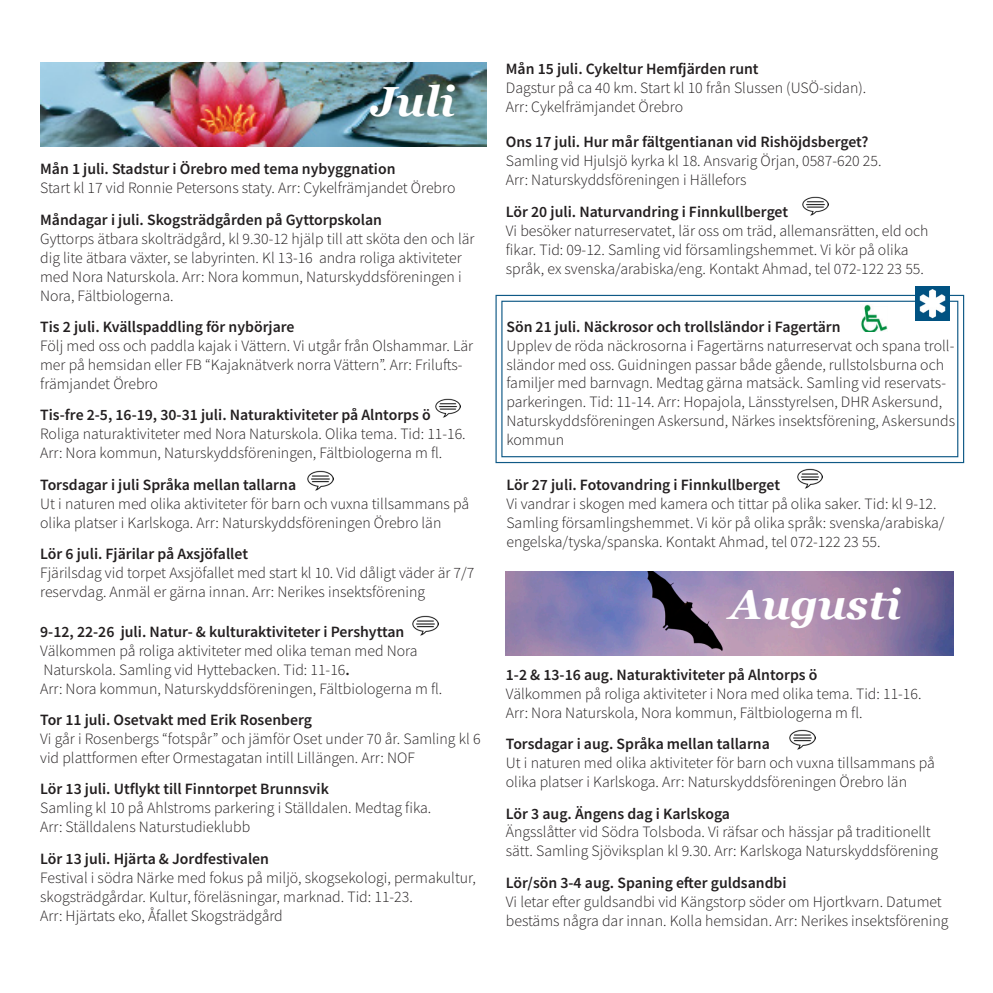
<style>
.page{position:relative;width:993px;height:993px;background:#fff}
.page>*{position:absolute;margin:0;border:0;box-sizing:border-box;transform-origin:0 0}
.t1{font:italic 700 42px "Georgia";color:#fff}
.t2{font:300 15.75px/18.9px "Source Sans Pro";color:#231f20}
.t3{font:600 15.75px "Source Sans Pro";color:#231f20}
.s1{font-weight:600}
</style>
<div class="page">
<img style="left:40px;top:63px;width:446px;height:84px">
<svg style="left:495px;top:294px;width:469px;height:169px"></svg>
<div style="left:501px;top:300px;width:457px;height:157px;border:1px solid #0f5986"></div>
<img style="left:860px;top:304px;width:26px;height:27px">
<img style="left:915px;top:287px;width:33px;height:33px">
<img style="left:505px;top:571px;width:448px;height:84px">
<img style="left:435px;top:398px;width:26px;height:19px">
<img style="left:802px;top:196px;width:26px;height:20px">
<img style="left:797px;top:468px;width:25px;height:20px">
<img style="left:412px;top:615px;width:26px;height:20px">
<img style="left:308px;top:470px;width:25px;height:20px">
<img style="left:789px;top:729px;width:26px;height:20px">
<p class="t1" style="left:371px;top:74px;width:85px">Juli</p>
<p class="t3" style="left:40px;top:159px;width:357px">Mån 1 juli. Stadstur i Örebro med tema nybyggnation</p>
<p class="t2" style="left:40px;top:178px;width:416px">Start kl 17 vid Ronnie Petersons staty. Arr: Cykelfrämjandet Örebro</p>
<p class="t3" style="left:40px;top:209px;width:343px">Måndagar i juli. Skogsträdgården på Gyttorpskolan</p>
<p class="t2" style="left:40px;top:229px;width:436px">Gyttorps ätbara skolträdgård, kl 9.30-12 hjälp till att sköta den och lär dig lite ätbara växter, se labyrinten. Kl 13-16 andra roliga aktiviteter med Nora Naturskola. Arr: Nora kommun, Naturskyddsföreningen i Nora, Fältbiologerna.</p>
<p class="t3" style="left:40px;top:316px;width:256px">Tis 2 juli. Kvällspaddling för nybörjare</p>
<p class="t2" style="left:40px;top:336px;width:434px">Följ med oss och paddla kajak i Vättern. Vi utgår från Olshammar. Lär mer på hemsidan eller FB “Kajaknätverk norra Vättern”. Arr: Frilufts&shy;främjandet Örebro</p>
<p class="t3" style="left:40px;top:404px;width:392px">Tis-fre 2-5, 16-19, 30-31 juli. Naturaktiviteter på Alntorps ö</p>
<p class="t2" style="left:40px;top:424px;width:427px">Roliga naturaktiviteter med Nora Naturskola. Olika tema. Tid: 11-16.<br>Arr: Nora kommun, Naturskyddsföreningen, Fältbiologerna m fl.</p>
<p class="t3" style="left:40px;top:474px;width:257px">Torsdagar i juli Språka mellan tallarna</p>
<p class="t2" style="left:40px;top:493px;width:430px">Ut i naturen med olika aktiviteter för barn och vuxna tillsammans på olika platser i Karlskoga. Arr: Naturskyddsföreningen Örebro län</p>
<p class="t3" style="left:40px;top:543px;width:209px">Lör 6 juli. Fjärilar på Axsjöfallet</p>
<p class="t2" style="left:40px;top:563px;width:435px">Fjärilsdag vid torpet Axsjöfallet med start kl 10. Vid dåligt väder är 7/7 reservdag. Anmäl er gärna innan. Arr: Nerikes insektsförening</p>
<p class="t3" style="left:40px;top:621px;width:365px">9-12, 22-26 juli. Natur- &amp; kulturaktiviteter i Pershyttan</p>
<p class="t2" style="left:40px;top:640px;width:379px">Välkommen på roliga aktiviteter med olika teman med Nora</p>
<p class="t2" style="left:43px;top:659px;width:308px">Naturskola. Samling vid Hyttebacken. Tid: 11-16<span class="s1">.</span></p>
<p class="t2" style="left:40px;top:678px;width:403px">Arr: Nora kommun, Naturskyddsföreningen, Fältbiologerna m fl.</p>
<p class="t3" style="left:40px;top:709px;width:273px">Tor 11 juli. Osetvakt med Erik Rosenberg</p>
<p class="t2" style="left:40px;top:729px;width:441px">Vi går i Rosenbergs “fotspår” och jämför Oset under 70 år. Samling kl 6 vid plattformen efter Ormestagatan intill Lillängen. Arr: NOF</p>
<p class="t3" style="left:40px;top:778px;width:290px">Lör 13 juli. Utflykt till Finntorpet Brunnsvik</p>
<p class="t2" style="left:40px;top:798px;width:392px">Samling kl 10 på Ahlstroms parkering i Ställdalen. Medtag fika.<br>Arr: Ställdalens Naturstudieklubb</p>
<p class="t3" style="left:40px;top:847px;width:230px">Lör 13 juli. Hjärta &amp; Jordfestivalen</p>
<p class="t2" style="left:40px;top:867px;width:437px">Festival i södra Närke med fokus på miljö, skogsekologi, permakultur, skogsträdgårdar. Kultur, föreläsningar, marknad. Tid: 11-23.<br>Arr: Hjärtats eko, Åfallet Skogsträdgård</p>
<p class="t3" style="left:505px;top:58px;width:254px">Mån 15 juli. Cykeltur Hemfjärden runt</p>
<p class="t2" style="left:505px;top:78px;width:362px">Dagstur på ca 40 km. Start kl 10 från Slussen (USÖ-sidan).<br>Arr: Cykelfrämjandet Örebro</p>
<p class="t3" style="left:505px;top:132px;width:364px">Ons 17 juli. Hur mår fältgentianan vid Rishöjdsberget?</p>
<p class="t2" style="left:505px;top:152px;width:377px">Samling vid Hjulsjö kyrka kl 18. Ansvarig Örjan, 0587-620 25.<br>Arr: Naturskyddsföreningen i Hällefors</p>
<p class="t3" style="left:505px;top:201px;width:284px">Lör 20 juli. Naturvandring i Finnkullberget</p>
<p class="t2" style="left:505px;top:221px;width:424px">Vi besöker naturreservatet, lär oss om träd, allemansrätten, eld och</p>
<p class="t2" style="left:505px;top:240px;width:419px">fikar. Tid: 09-12. Samling vid församlingshemmet. Vi kör på olika språk, ex svenska/arabiska/eng. Kontakt Ahmad, tel 072-122 23 55.</p>
<p class="t3" style="left:506px;top:316px;width:335px">Sön 21 juli. Näckrosor och trollsländor i Fagertärn</p>
<p class="t2" style="left:506px;top:336px;width:450px">Upplev de röda näckrosorna i Fagertärns naturreservat och spana troll&shy;sländor med oss. Guidningen passar både gående, rullstolsburna och familjer med barnvagn. Medtag gärna matsäck. Samling vid reservats&shy;parkeringen. Tid: 11-14. Arr: Hopajola, Länsstyrelsen, DHR Askersund, Naturskyddsföreningen Askersund, Närkes insektsförening, Askersunds kommun</p>
<p class="t3" style="left:506px;top:474px;width:275px">Lör 27 juli. Fotovandring i Finnkullberget</p>
<p class="t2" style="left:506px;top:494px;width:439px">Vi vandrar i skogen med kamera och tittar på olika saker. Tid: kl 9-12.<br>Samling församlingshemmet. Vi kör på olika språk: svenska/arabiska/ engelska/tyska/spanska. Kontakt Ahmad, tel 072-122 23 55.</p>
<p class="t1" style="left:729px;top:576px;width:173px">Augusti</p>
<p class="t3" style="left:505px;top:664px;width:313px">1-2 &amp; 13-16 aug. Naturaktiviteter på Alntorps ö</p>
<p class="t2" style="left:505px;top:683px;width:417px">Välkommen på roliga aktiviteter i Nora med olika tema. Tid: 11-16.<br>Arr: Nora Naturskola, Nora kommun, Fältbiologerna m fl.</p>
<p class="t3" style="left:505px;top:733px;width:265px">Torsdagar i aug. Språka mellan tallarna</p>
<p class="t2" style="left:505px;top:753px;width:430px">Ut i naturen med olika aktiviteter för barn och vuxna tillsammans på olika platser i Karlskoga. Arr: Naturskyddsföreningen Örebro län</p>
<p class="t3" style="left:505px;top:802px;width:226px">Lör 3 aug. Ängens dag i Karlskoga</p>
<p class="t2" style="left:505px;top:822px;width:434px">Ängsslåtter vid Södra Tolsboda. Vi räfsar och hässjar på traditionellt sätt. Samling Sjöviksplan kl 9.30. Arr: Karlskoga Naturskyddsförening</p>
<p class="t3" style="left:505px;top:872px;width:282px">Lör/sön 3-4 aug. Spaning efter guldsandbi</p>
<p class="t2" style="left:505px;top:891px;width:444px">Vi letar efter guldsandbi vid Kängstorp söder om Hjortkvarn. Datumet bestäms några dar innan. Kolla hemsidan. Arr: Nerikes insektsförening</p>
</div>
